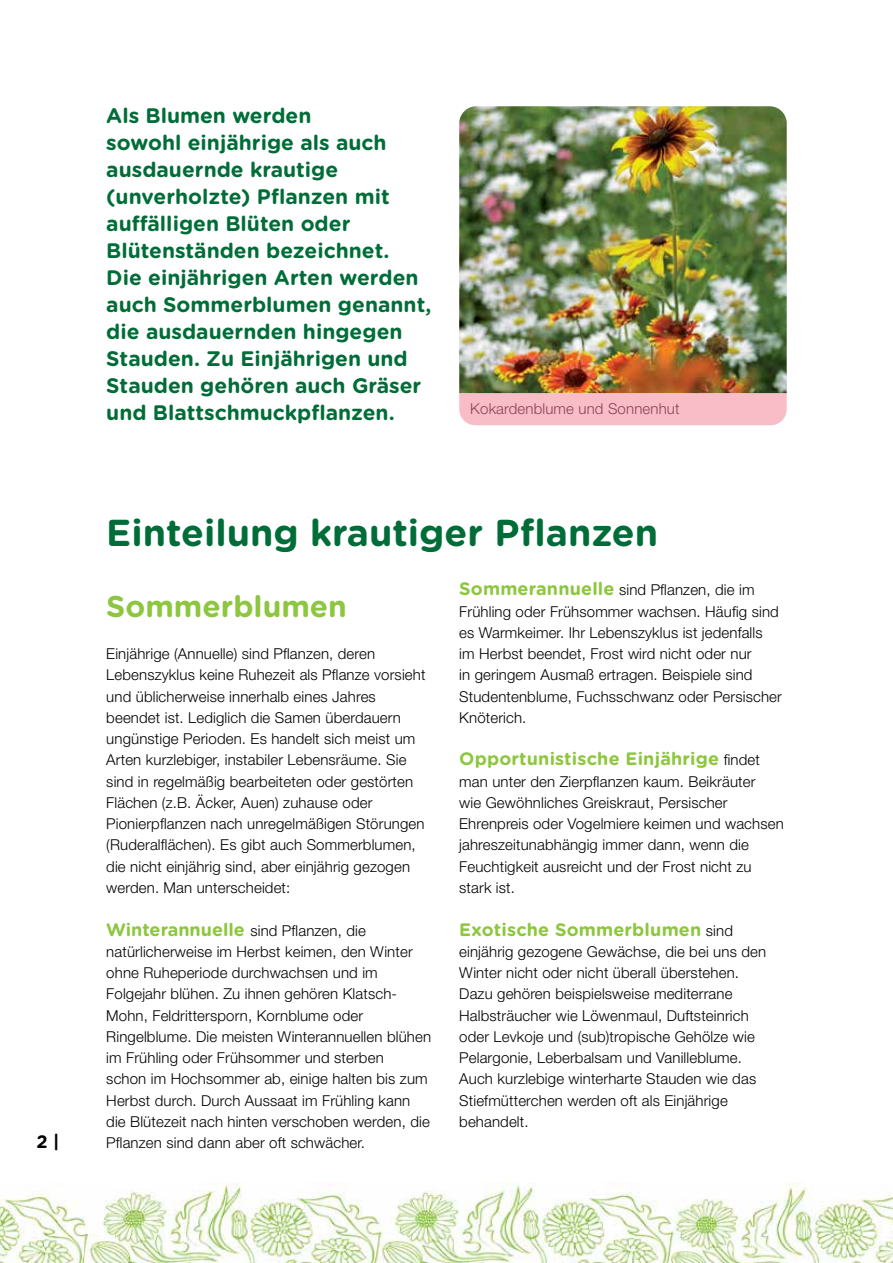
<style>
.page{position:relative;width:893px;height:1263px;background:#fff}
.page>*{position:absolute;margin:0;border:0;box-sizing:border-box;transform-origin:0 0}
.t1{font:700 37.5px "Gotham Rounded";color:#006d38}
.t2{font:700 30px "Gotham Rounded";color:#8dc63f}
.t3{font:700 21px/27px "Gotham Rounded";color:#006d38}
.t4{font:700 18px "Gotham Rounded";letter-spacing:.01em;color:#8dc63f}
.t5{font:700 18px "Gotham Rounded";color:#000}
.t6{font:300 15px/21.3px "Helvetica Neue LT Pro";letter-spacing:.01em;color:#000}
.t7{font:300 15px "Helvetica Neue LT Pro";letter-spacing:.01em;color:#8b4358}
.s1{font-family:"Gotham Rounded";font-weight:700;font-size:18px;color:#8dc63f}
.s2{font-family:"Helvetica Neue LT Pro";font-weight:300;font-size:15px;color:#000}
</style>
<div class="page">
<img style="left:83px;top:1182px;width:810px;height:81px">
<img style="left:0;top:1190px;width:83px;height:73px">
<img style="left:459px;top:106px;width:328px;height:287px">
<div style="left:459px;top:393px;width:328px;height:32px;background:#f9bdc7"></div>
<p class="t5" style="left:37px;top:1128px;width:24px">2 |</p>
<p class="t3" style="left:106px;top:101px;width:327px">Als Blumen werden<br>sowohl einjährige als auch ausdauernde krautige (unverholzte) Pflanzen mit auffälligen Blüten oder<br>Blütenständen bezeichnet.<br>Die einjährigen Arten werden auch Sommerblumen genannt, die ausdauernden hingegen<br>Stauden. Zu Einjährigen und<br>Stauden gehören auch Gräser und Blattschmuckpflanzen.</p>
<p class="t7" style="left:470px;top:400px;width:211px">Kokardenblume und Sonnenhut</p>
<h1 class="t1" style="left:106px;top:505px;width:553px">Einteilung krautiger Pflanzen</h1>
<h2 class="t2" style="left:106px;top:584px;width:242px">Sommerblumen</h2>
<p class="t6" style="left:106px;top:643px;width:321px">Einjährige (Annuelle) sind Pflanzen, deren Lebenszyklus keine Ruhezeit als Pflanze vorsieht und üblicherweise innerhalb eines Jahres beendet ist. Lediglich die Samen überdauern ungünstige Perioden. Es handelt sich meist um Arten kurzlebiger, instabiler Lebensräume. Sie sind in regelmäßig bearbeiteten oder gestörten Flächen (z.B. Äcker, Auen) zuhause oder Pionierpflanzen nach unregelmäßigen Störungen (Ruderalflächen). Es gibt auch Sommerblumen, die nicht einjährig sind, aber einjährig gezogen werden. Man unterscheidet:</p>
<p class="t6" style="left:106px;top:919px;width:326px"><span class="s1">Winterannuelle</span> sind Pflanzen, die natürlicherweise im Herbst keimen, den Winter ohne Ruheperiode durchwachsen und im Folgejahr blühen. Zu ihnen gehören Klatsch-Mohn, Feldrittersporn, Kornblume oder Ringelblume. Die meisten Winterannuellen blühen im Frühling oder Frühsommer und sterben<br>schon im Hochsommer ab, einige halten bis zum Herbst durch. Durch Aussaat im Frühling kann die Blütezeit nach hinten verschoben werden, die Pflanzen sind dann aber oft schwächer.</p>
<p class="t6" style="left:459px;top:579px;width:324px"><span class="s1">Sommerannuelle</span> sind Pflanzen, die im Frühling oder Frühsommer wachsen. Häufig sind es Warmkeimer. Ihr Lebenszyklus ist jedenfalls<br>im Herbst beendet, Frost wird nicht oder nur<br>in geringem Ausmaß ertragen. Beispiele sind Studentenblume, Fuchsschwanz oder Persischer Knöterich.</p>
<p class="t4" style="left:459px;top:746px;width:302px">Opportunistische Einjährige <span class="s2">findet</span></p>
<p class="t6" style="left:459px;top:770px;width:326px">man unter den Zierpflanzen kaum. Beikräuter<br>wie Gewöhnliches Greiskraut, Persischer Ehrenpreis oder Vogelmiere keimen und wachsen jahreszeitunabhängig immer dann, wenn die Feuchtigkeit ausreicht und der Frost nicht zu stark ist.</p>
<p class="t4" style="left:459px;top:916px;width:275px">Exotische Sommerblumen <span class="s2">sind</span></p>
<p class="t6" style="left:459px;top:940px;width:308px">einjährig gezogene Gewächse, die bei uns den Winter nicht oder nicht überall überstehen.<br>Dazu gehören beispielsweise mediterrane Halbsträucher wie Löwenmaul, Duftsteinrich oder Levkoje und (sub)tropische Gehölze wie Pelargonie, Leberbalsam und Vanilleblume.<br>Auch kurzlebige winterharte Stauden wie das Stiefmütterchen werden oft als Einjährige behandelt.</p>
</div>
